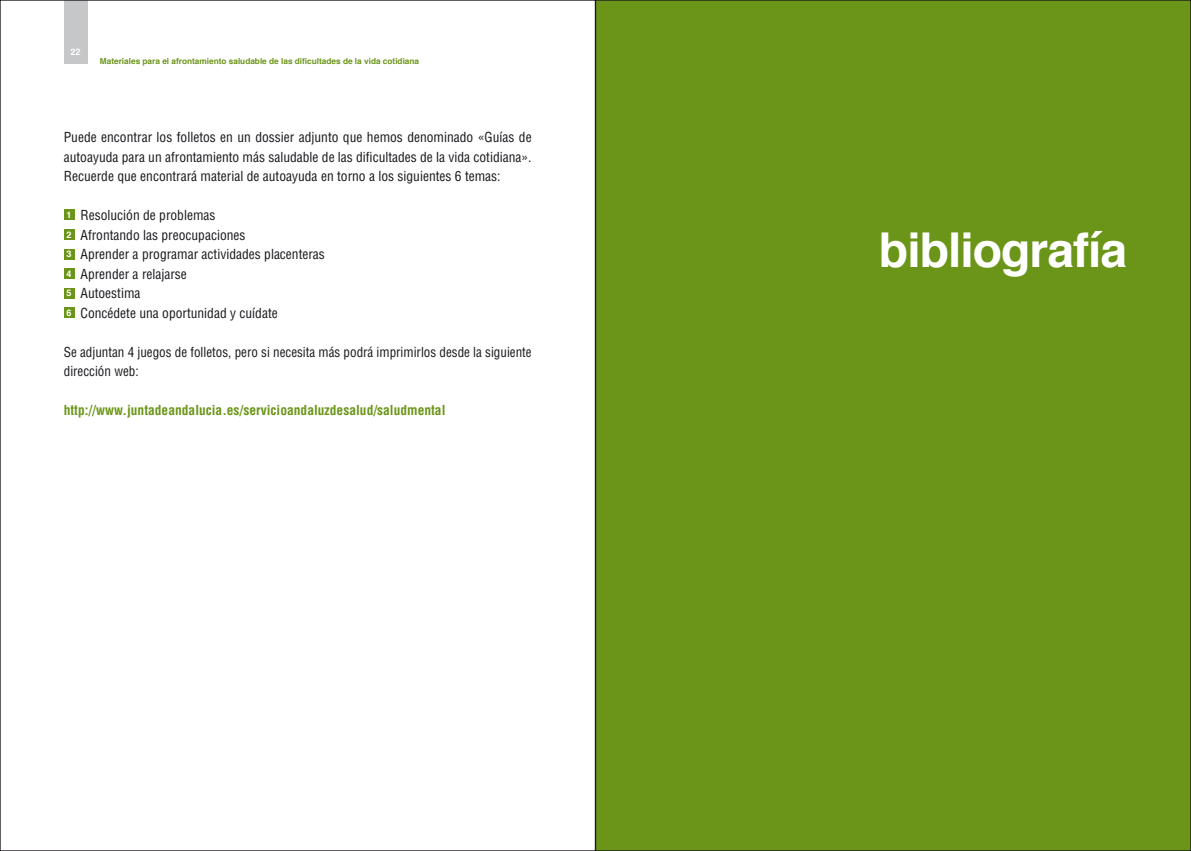
<style>
.page{position:relative;width:1191px;height:851px;background:#fff}
.page>*{position:absolute;margin:0;border:0;box-sizing:border-box;transform-origin:0 0}
.t1{font:700 48px "Helvetica";letter-spacing:-.02em;color:#fff}
.t2{font:condensed 13.5px/19.5px "Helvetica";color:#1a171c}
.t3{font:700 condensed 13.5px "Helvetica";color:#6b9518}
.t4{font:700 9px "Helvetica";color:#fff}
.t5{font:700 8.25px "Helvetica";color:#6b9518}
.s1{font-weight:700;font-stretch:normal;font-size:9px;color:#fff}
</style>
<div class="page">
<div style="left:64px;top:0;width:23px;height:64px;background:#c6c7c9"></div>
<div style="left:595px;top:0;width:596px;height:850px;background:#6b9518"></div>
<div style="left:64px;top:210px;width:10px;height:10px;background:#6b9518"></div>
<div style="left:64px;top:229px;width:10px;height:11px;background:#6b9518"></div>
<div style="left:64px;top:249px;width:10px;height:10px;background:#6b9518"></div>
<div style="left:64px;top:268px;width:10px;height:11px;background:#6b9518"></div>
<div style="left:64px;top:288px;width:10px;height:10px;background:#6b9518"></div>
<div style="left:64px;top:307px;width:10px;height:11px;background:#6b9518"></div>
<p class="t4" style="left:70px;top:45px;width:12px">22</p>
<p class="t5" style="left:100px;top:54px;width:321px">Materiales para el afrontamiento saludable de las dificultades de la vida cotidiana</p>
<p class="t2" style="left:64px;top:127px;width:469px;text-align:justify">Puede encontrar los folletos en un dossier adjunto que hemos denominado «Guías de autoayuda para un afrontamiento más saludable de las dificultades de la vida cotidiana».<br>Recuerde que encontrará material de autoayuda en torno a los siguientes 6 temas:</p>
<p class="t2" style="left:67px;top:205px;width:260px"><span class="s1">1</span> Resolución de problemas<br><span class="s1">2</span> Afrontando las preocupaciones<br><span class="s1">3</span> Aprender a programar actividades placenteras<br><span class="s1">4</span> Aprender a relajarse<br><span class="s1">5</span> Autoestima<br><span class="s1">6</span> Concédete una oportunidad y cuídate</p>
<p class="t2" style="left:64px;top:342px;width:469px">Se adjuntan 4 juegos de folletos, pero si necesita más podrá imprimirlos desde la siguiente dirección web:</p>
<p class="t3" style="left:64px;top:402px;width:383px">http://www.juntadeandalucia.es/servicioandaluzdesalud/saludmental</p>
<h1 class="t1" style="left:879px;top:211px;width:250px">bibliografía</h1>
</div>
